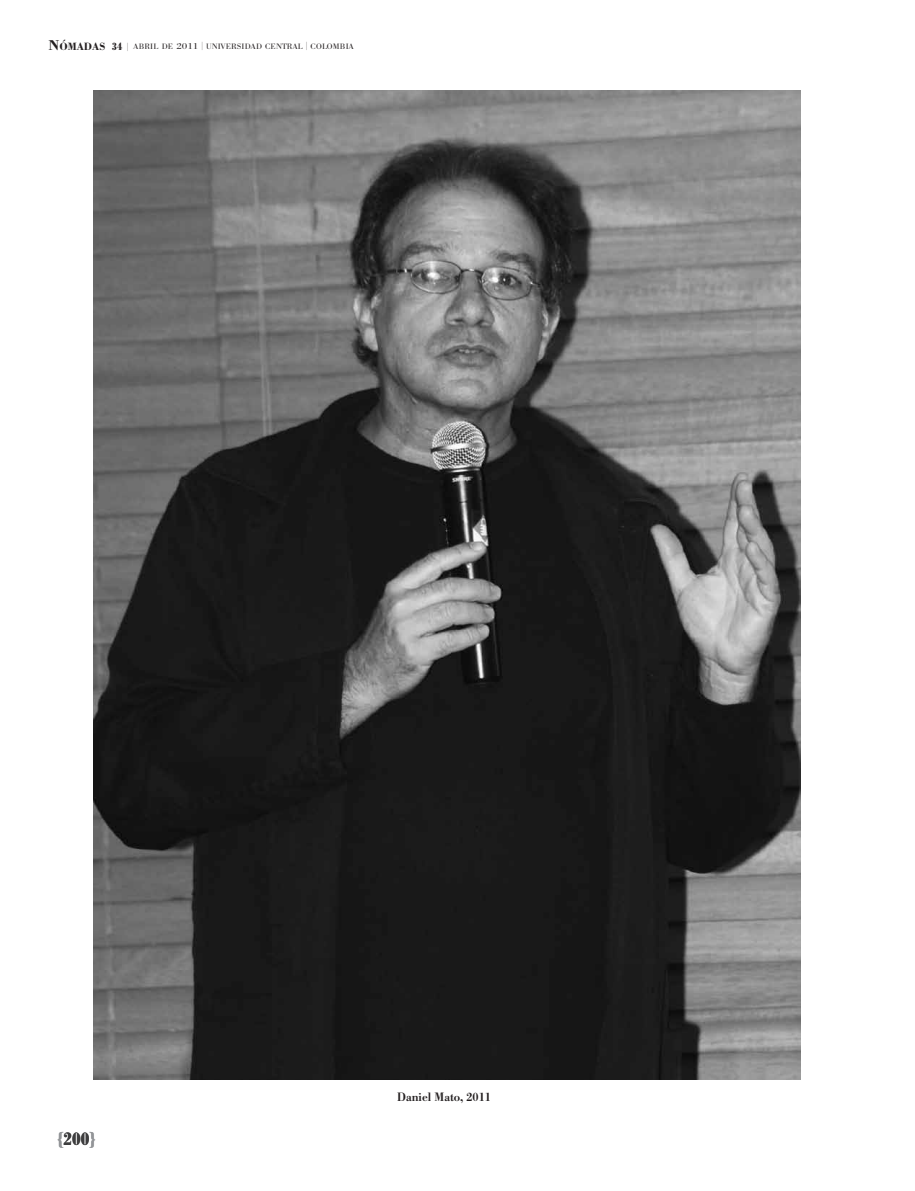
<style>
.page{position:relative;width:915px;height:1191px;background:#fff}
.page>*{position:absolute;margin:0;border:0;box-sizing:border-box;transform-origin:0 0}
.t1{font:700 condensed 18px "Bodoni BE";color:#3e3e3f}
.t2{font:500 12px "Bodoni BE";color:#231f20}
.t3{font:300 7.8px "Bodoni BE";letter-spacing:.02em;color:#231f20;scale:1.09 1}
.s1{font-family:"Bodoni";font-weight:700;font-size:14.7px}
.s2{font-family:"Bodoni";font-weight:700;font-size:10.95px}
.s3{font-weight:700;font-stretch:condensed;font-size:10.5px}
.s4{font-size:8.25px}
.s5{font-size:8.55px}
.s6{color:#939598}
</style>
<div class="page">
<img style="left:94px;top:90px;width:706px;height:989px">
<p class="t3" style="left:48px;top:42px;width:282px"><span class="s1">N</span><span class="s2">ÓMADAS</span> <span class="s3">34</span> <span class="s4">|</span> ABRIL DE <span class="s5">2011</span> <span class="s4">|</span> UNIVERSIDAD CENTRAL <span class="s4">|</span> COLOMBIA</p>
<h1 class="t1" style="left:57px;top:1128px;width:40px"><span class="s6">{</span>200<span class="s6">}</span></h1>
<h2 class="t2" style="left:397px;top:1090px;width:95px">Daniel Mato, 2011</h2>
</div>
